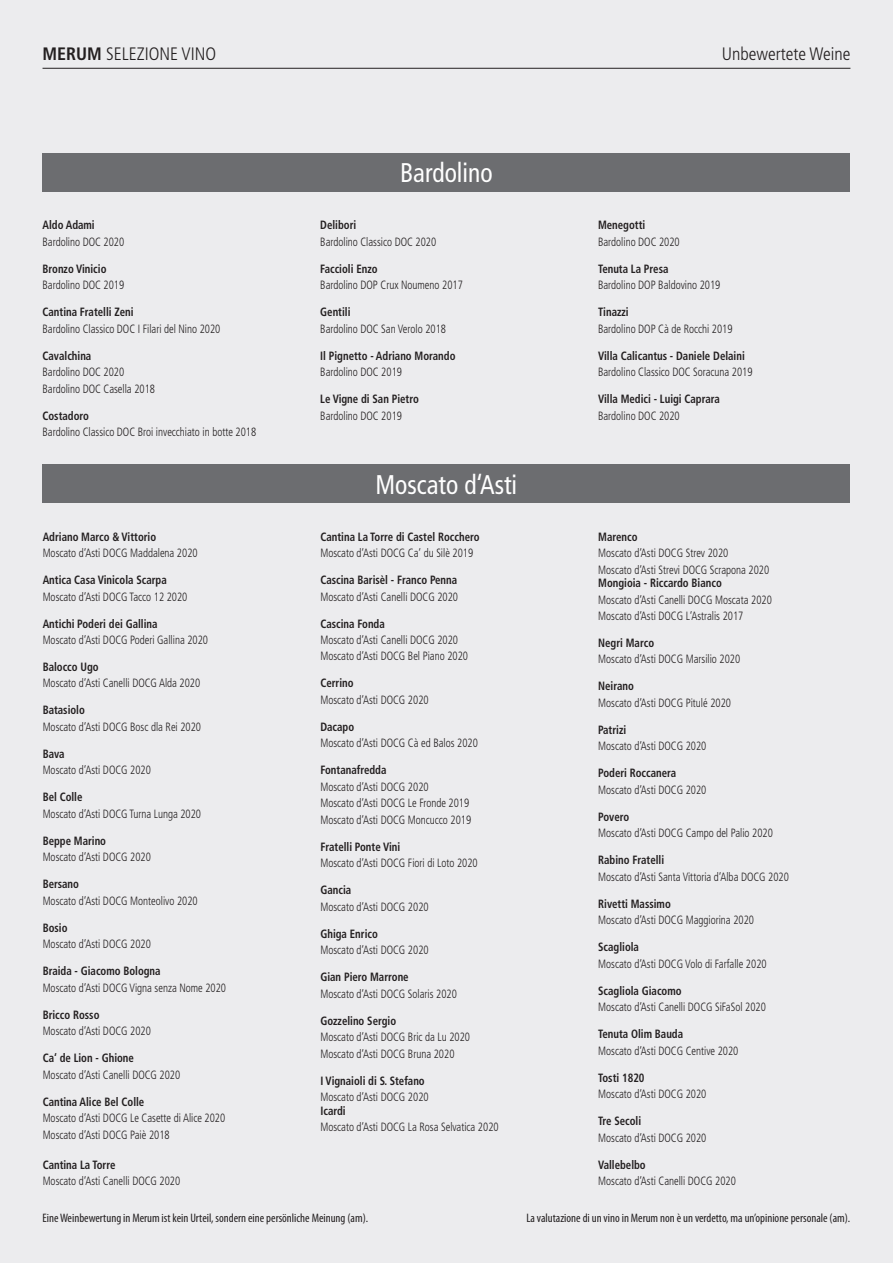
<style>
.page{position:relative;width:893px;height:1263px;background:#ececee}
.page>*{position:absolute;margin:0;border:0;box-sizing:border-box;transform-origin:0 0}
.t1{font:condensed 27px "Frutiger";color:#fff;scale:.94 1}
.t2{font:300 condensed 18px "Frutiger";color:#231f20}
.t3{font:condensed 12.3px "Myriad Pro";color:#231f20}
.Wein{font:300 condensed 12px "Frutiger";color:#231f20;scale:.9 1}
._4{font:700 condensed 12px "Frutiger";color:#231f20;scale:.9 1}
.Wein-2{font:700 condensed 12px "Frutiger";color:#231f20;scale:.9 1}
.s1{font-weight:700}
</style>
<div class="page">
<hr style="left:43px;top:68px;width:807px;height:1px;background:#231f20">
<div style="left:43px;top:153px;width:807px;height:38px;background:#6c6d70"></div>
<div style="left:43px;top:465px;width:807px;height:38px;background:#6c6d70"></div>
<p class="t2" style="left:43px;top:44px;width:175px"><span class="s1">MERUM</span> SELEZIONE VINO</p>
<p class="t2" style="left:722px;top:44px;width:130px">Unbewertete Weine</p>
<p class="_4" style="left:43px;top:218px;width:60px">Aldo Adami</p>
<p class="Wein" style="left:43px;top:235px;width:92px">Bardolino DOC 2020</p>
<p class="_4" style="left:43px;top:262px;width:73px">Bronzo Vinicio</p>
<p class="Wein" style="left:43px;top:278px;width:92px">Bardolino DOC 2019</p>
<p class="_4" style="left:43px;top:305px;width:103px">Cantina Fratelli Zeni</p>
<p class="Wein" style="left:43px;top:322px;width:199px">Bardolino Classico DOC I Filari del Nino 2020</p>
<p class="_4" style="left:43px;top:349px;width:56px">Cavalchina</p>
<p class="Wein" style="left:43px;top:365px;width:92px">Bardolino DOC 2020</p>
<p class="Wein" style="left:43px;top:382px;width:127px">Bardolino DOC Casella 2018</p>
<p class="_4" style="left:43px;top:408px;width:53px">Costadoro</p>
<p class="Wein" style="left:43px;top:425px;width:239px">Bardolino Classico DOC Broi invecchiato in botte 2018</p>
<p class="_4" style="left:43px;top:529px;width:128px">Adriano Marco &amp; Vittorio</p>
<p class="Wein" style="left:43px;top:546px;width:174px">Moscato d‘Asti DOCG Maddalena 2020</p>
<p class="_4" style="left:43px;top:573px;width:139px">Antica Casa Vinicola Scarpa</p>
<p class="Wein" style="left:43px;top:589px;width:162px">Moscato d‘Asti DOCG Tacco 12 2020</p>
<p class="_4" style="left:43px;top:616px;width:129px">Antichi Poderi dei Gallina</p>
<p class="Wein" style="left:43px;top:633px;width:185px">Moscato d‘Asti DOCG Poderi Gallina 2020</p>
<p class="_4" style="left:43px;top:660px;width:64px">Balocco Ugo</p>
<p class="Wein" style="left:43px;top:676px;width:177px">Moscato d‘Asti Canelli DOCG Alda 2020</p>
<p class="_4" style="left:43px;top:703px;width:48px">Batasiolo</p>
<p class="Wein" style="left:43px;top:720px;width:178px">Moscato d‘Asti DOCG Bosc dla Rei 2020</p>
<p class="_4" style="left:43px;top:747px;width:26px">Bava</p>
<p class="Wein" style="left:43px;top:763px;width:122px">Moscato d‘Asti DOCG 2020</p>
<p class="_4" style="left:43px;top:790px;width:46px">Bel Colle</p>
<p class="Wein" style="left:43px;top:807px;width:178px">Moscato d‘Asti DOCG Turna Lunga 2020</p>
<p class="_4" style="left:43px;top:834px;width:72px">Beppe Marino</p>
<p class="Wein" style="left:43px;top:850px;width:122px">Moscato d‘Asti DOCG 2020</p>
<p class="_4" style="left:43px;top:877px;width:42px">Bersano</p>
<p class="Wein" style="left:43px;top:894px;width:174px">Moscato d‘Asti DOCG Monteolivo 2020</p>
<p class="_4" style="left:43px;top:921px;width:29px">Bosio</p>
<p class="Wein" style="left:43px;top:937px;width:122px">Moscato d‘Asti DOCG 2020</p>
<p class="_4" style="left:43px;top:964px;width:133px">Braida - Giacomo Bologna</p>
<p class="Wein" style="left:43px;top:981px;width:205px">Moscato d‘Asti DOCG Vigna senza Nome 2020</p>
<p class="_4" style="left:43px;top:1007px;width:65px">Bricco Rosso</p>
<p class="Wein" style="left:43px;top:1024px;width:122px">Moscato d‘Asti DOCG 2020</p>
<p class="_4" style="left:43px;top:1051px;width:103px">Ca‘ de Lion - Ghione</p>
<p class="Wein" style="left:43px;top:1068px;width:154px">Moscato d‘Asti Canelli DOCG 2020</p>
<p class="_4" style="left:43px;top:1094px;width:115px">Cantina Alice Bel Colle</p>
<p class="Wein" style="left:43px;top:1111px;width:204px">Moscato d‘Asti DOCG Le Casette di Alice 2020</p>
<p class="Wein" style="left:43px;top:1128px;width:143px">Moscato d‘Asti DOCG Paiè 2018</p>
<p class="_4" style="left:43px;top:1157px;width:82px">Cantina La Torre</p>
<p class="Wein" style="left:43px;top:1174px;width:154px">Moscato d‘Asti Canelli DOCG 2020</p>
<p class="t1" style="left:400px;top:157px;width:100px">Bardolino</p>
<p class="_4" style="left:320px;top:218px;width:42px">Delibori</p>
<p class="Wein" style="left:320px;top:235px;width:130px">Bardolino Classico DOC 2020</p>
<p class="_4" style="left:320px;top:262px;width:65px">Faccioli Enzo</p>
<p class="Wein" style="left:320px;top:278px;width:160px">Bardolino DOP Crux Noumeno 2017</p>
<p class="_4" style="left:320px;top:305px;width:35px">Gentili</p>
<p class="Wein" style="left:320px;top:322px;width:141px">Bardolino DOC San Verolo 2018</p>
<p class="_4" style="left:320px;top:349px;width:152px">Il Pignetto - Adriano Morando</p>
<p class="Wein" style="left:320px;top:365px;width:92px">Bardolino DOC 2019</p>
<p class="_4" style="left:320px;top:392px;width:111px">Le Vigne di San Pietro</p>
<p class="Wein" style="left:320px;top:409px;width:92px">Bardolino DOC 2019</p>
<p class="t1" style="left:376px;top:469px;width:152px">Moscato d‘Asti</p>
<p class="Wein-2" style="left:320px;top:529px;width:178px">Cantina La Torre di Castel Rocchero</p>
<p class="Wein" style="left:320px;top:546px;width:171px">Moscato d‘Asti DOCG Ca‘ du Silè 2019</p>
<p class="_4" style="left:320px;top:573px;width:153px">Cascina Barisèl - Franco Penna</p>
<p class="Wein" style="left:320px;top:589px;width:154px">Moscato d‘Asti Canelli DOCG 2020</p>
<p class="_4" style="left:320px;top:616px;width:73px">Cascina Fonda</p>
<p class="Wein" style="left:320px;top:633px;width:154px">Moscato d‘Asti Canelli DOCG 2020</p>
<p class="Wein" style="left:320px;top:649px;width:166px">Moscato d‘Asti DOCG Bel Piano 2020</p>
<p class="_4" style="left:320px;top:676px;width:38px">Cerrino</p>
<p class="Wein" style="left:320px;top:693px;width:122px">Moscato d‘Asti DOCG 2020</p>
<p class="_4" style="left:320px;top:720px;width:39px">Dacapo</p>
<p class="Wein" style="left:320px;top:736px;width:176px">Moscato d‘Asti DOCG Cà ed Balos 2020</p>
<p class="_4" style="left:320px;top:763px;width:75px">Fontanafredda</p>
<p class="Wein" style="left:320px;top:780px;width:122px">Moscato d‘Asti DOCG 2020</p>
<p class="Wein" style="left:320px;top:796px;width:167px">Moscato d‘Asti DOCG Le Fronde 2019</p>
<p class="Wein" style="left:320px;top:813px;width:169px">Moscato d‘Asti DOCG Moncucco 2019</p>
<p class="_4" style="left:320px;top:840px;width:90px">Fratelli Ponte Vini</p>
<p class="Wein" style="left:320px;top:856px;width:176px">Moscato d‘Asti DOCG Fiori di Loto 2020</p>
<p class="_4" style="left:320px;top:883px;width:36px">Gancia</p>
<p class="Wein" style="left:320px;top:900px;width:122px">Moscato d‘Asti DOCG 2020</p>
<p class="_4" style="left:320px;top:926px;width:65px">Ghiga Enrico</p>
<p class="Wein" style="left:320px;top:943px;width:122px">Moscato d‘Asti DOCG 2020</p>
<p class="_4" style="left:320px;top:970px;width:100px">Gian Piero Marrone</p>
<p class="Wein" style="left:320px;top:987px;width:153px">Moscato d‘Asti DOCG Solaris 2020</p>
<p class="_4" style="left:320px;top:1013px;width:86px">Gozzelino Sergio</p>
<p class="Wein" style="left:320px;top:1030px;width:168px">Moscato d‘Asti DOCG Bric da Lu 2020</p>
<p class="Wein" style="left:320px;top:1047px;width:150px">Moscato d‘Asti DOCG Bruna 2020</p>
<p class="_4" style="left:320px;top:1073px;width:117px">I Vignaioli di S. Stefano</p>
<p class="Wein" style="left:320px;top:1090px;width:122px">Moscato d‘Asti DOCG 2020</p>
<p class="_4" style="left:320px;top:1103px;width:30px">Icardi</p>
<p class="Wein" style="left:320px;top:1120px;width:200px">Moscato d‘Asti DOCG La Rosa Selvatica 2020</p>
<p class="_4" style="left:598px;top:218px;width:54px">Menegotti</p>
<p class="Wein" style="left:598px;top:235px;width:92px">Bardolino DOC 2020</p>
<p class="_4" style="left:598px;top:262px;width:80px">Tenuta La Presa</p>
<p class="Wein" style="left:598px;top:278px;width:137px">Bardolino DOP Baldovino 2019</p>
<p class="_4" style="left:598px;top:305px;width:36px">Tinazzi</p>
<p class="Wein" style="left:598px;top:322px;width:151px">Bardolino DOP Cà de Rocchi 2019</p>
<p class="_4" style="left:598px;top:349px;width:165px">Villa Calicantus - Daniele Delaini</p>
<p class="Wein" style="left:598px;top:365px;width:173px">Bardolino Classico DOC Soracuna 2019</p>
<p class="_4" style="left:598px;top:392px;width:137px">Villa Medici - Luigi Caprara</p>
<p class="Wein" style="left:598px;top:409px;width:92px">Bardolino DOC 2020</p>
<p class="_4" style="left:598px;top:529px;width:45px">Marenco</p>
<p class="Wein" style="left:598px;top:546px;width:146px">Moscato d‘Asti DOCG Strev 2020</p>
<p class="Wein" style="left:598px;top:562px;width:192px">Moscato d‘Asti Strevi DOCG Scrapona 2020</p>
<p class="_4" style="left:598px;top:576px;width:139px">Mongioia - Riccardo Bianco</p>
<p class="Wein" style="left:598px;top:592px;width:194px">Moscato d‘Asti Canelli DOCG Moscata 2020</p>
<p class="Wein" style="left:598px;top:609px;width:163px">Moscato d‘Asti DOCG L‘Astralis 2017</p>
<p class="_4" style="left:598px;top:636px;width:64px">Negri Marco</p>
<p class="Wein" style="left:598px;top:652px;width:159px">Moscato d‘Asti DOCG Marsilio 2020</p>
<p class="_4" style="left:598px;top:679px;width:41px">Neirano</p>
<p class="Wein" style="left:598px;top:696px;width:149px">Moscato d‘Asti DOCG Pitulé 2020</p>
<p class="_4" style="left:598px;top:723px;width:33px">Patrizi</p>
<p class="Wein" style="left:598px;top:739px;width:122px">Moscato d‘Asti DOCG 2020</p>
<p class="_4" style="left:598px;top:766px;width:88px">Poderi Roccanera</p>
<p class="Wein" style="left:598px;top:783px;width:122px">Moscato d‘Asti DOCG 2020</p>
<p class="_4" style="left:598px;top:810px;width:36px">Povero</p>
<p class="Wein" style="left:598px;top:826px;width:196px">Moscato d‘Asti DOCG Campo del Palio 2020</p>
<p class="_4" style="left:598px;top:853px;width:75px">Rabino Fratelli</p>
<p class="Wein" style="left:598px;top:870px;width:213px">Moscato d‘Asti Santa Vittoria d‘Alba DOCG 2020</p>
<p class="_4" style="left:598px;top:896px;width:82px">Rivetti Massimo</p>
<p class="Wein" style="left:598px;top:913px;width:175px">Moscato d‘Asti DOCG Maggiorina 2020</p>
<p class="_4" style="left:598px;top:940px;width:47px">Scagliola</p>
<p class="Wein" style="left:598px;top:957px;width:189px">Moscato d‘Asti DOCG Volo di Farfalle 2020</p>
<p class="_4" style="left:598px;top:983px;width:94px">Scagliola Giacomo</p>
<p class="Wein" style="left:598px;top:1000px;width:188px">Moscato d‘Asti Canelli DOCG SiFaSol 2020</p>
<p class="_4" style="left:598px;top:1027px;width:96px">Tenuta Olim Bauda</p>
<p class="Wein" style="left:598px;top:1044px;width:157px">Moscato d‘Asti DOCG Centive 2020</p>
<p class="_4" style="left:598px;top:1070px;width:53px">Tosti 1820</p>
<p class="Wein" style="left:598px;top:1087px;width:122px">Moscato d‘Asti DOCG 2020</p>
<p class="_4" style="left:598px;top:1114px;width:49px">Tre Secoli</p>
<p class="Wein" style="left:598px;top:1131px;width:122px">Moscato d‘Asti DOCG 2020</p>
<p class="_4" style="left:598px;top:1157px;width:54px">Vallebelbo</p>
<p class="Wein" style="left:598px;top:1174px;width:154px">Moscato d‘Asti Canelli DOCG 2020</p>
<p class="t3" style="left:43px;top:1211px;width:327px">Eine Weinbewertung in Merum ist kein Urteil, sondern eine persönliche Meinung (am).</p>
<p class="t3" style="left:526px;top:1211px;width:325px">La valutazione di un vino in Merum non è un verdetto, ma un’opinione personale (am).</p>
</div>
